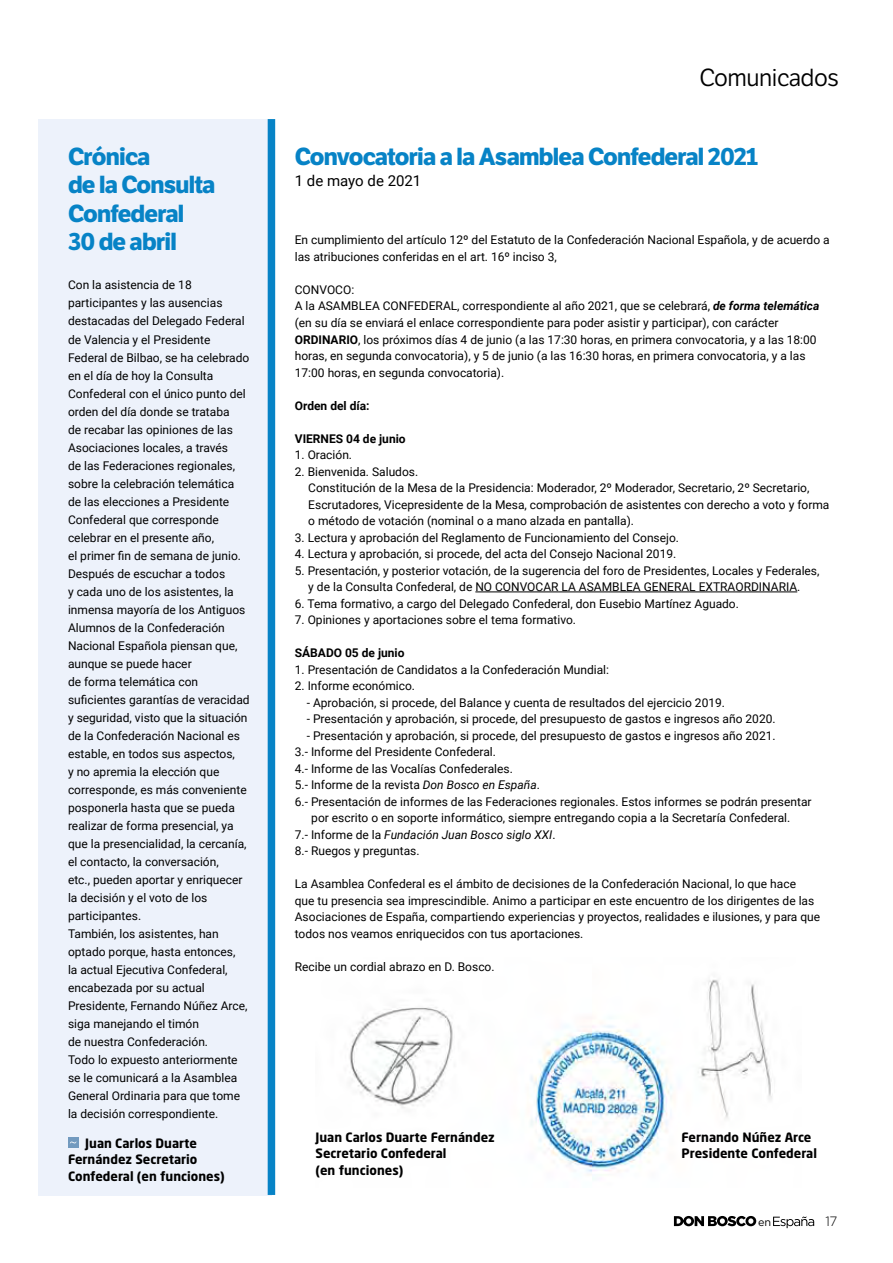
<style>
.page{position:relative;width:893px;height:1263px;background:#fff}
.page>*{position:absolute;margin:0;border:0;box-sizing:border-box;transform-origin:0 0}
.t1{font:700 24px/28.5px "Etica W02";letter-spacing:-.03em;color:#0783c6}
.t2{font:24px "Etica W02";letter-spacing:-.02em;color:#000}
.t3{font:15px "Roboto";color:#000}
.t4{font:300 13.5px "Gotham";color:#000}
.t5{font:700 12.75px/16.5px "Neo Sans Std";color:#000}
.t6{font:12px/18px "Roboto";color:#000}
.t7{font:700 12px "Roboto";color:#000}
.t8{font:italic 12px "Roboto";color:#000}
.t9{font:10.8px "Gotham";color:#000}
.s1{font-weight:700;font-style:italic}
.s2{font-weight:700}
.s3{font-style:italic}
.s4{font-style:normal}
</style>
<div class="page">
<svg style="left:674px;top:1216px;width:82px;height:10px"></svg>
<svg style="left:773px;top:1216px;width:41px;height:12px"></svg>
<div style="left:38px;top:119px;width:233px;height:1077px;background:#edf2fb"></div>
<svg style="left:68px;top:1137px;width:10px;height:10px"></svg>
<div style="left:268px;top:119px;width:7px;height:1076px;background:#0783c6"></div>
<img style="left:349px;top:979px;width:423px;height:201px">
<hr style="left:475px;top:592px;width:322px;height:1px;background:#000">
<h1 class="t1" style="left:68px;top:142px;width:149px">Crónica<br>de la Consulta<br>Confederal<br>30 de abril</h1>
<p class="t6" style="left:68px;top:276px;width:183px">Con la asistencia de 18 participantes y las ausencias destacadas del Delegado Federal de Valencia y el Presidente<br>Federal de Bilbao, se ha celebrado en el día de hoy la Consulta<br>Confederal con el único punto del orden del día donde se trataba<br>de recabar las opiniones de las<br>Asociaciones locales, a través<br>de las Federaciones regionales, sobre la celebración telemática de las elecciones a Presidente<br>Confederal que corresponde celebrar en el presente año,<br>el primer fin de semana de junio.<br>Después de escuchar a todos<br>y cada uno de los asistentes, la inmensa mayoría de los Antiguos<br>Alumnos de la Confederación<br>Nacional Española piensan que, aunque se puede hacer<br>de forma telemática con suficientes garantías de veracidad y seguridad, visto que la situación de la Confederación Nacional es estable, en todos sus aspectos,<br>y no apremia la elección que corresponde, es más conveniente posponerla hasta que se pueda realizar de forma presencial, ya que la presencialidad, la cercanía, el contacto, la conversación,<br>etc., pueden aportar y enriquecer la decisión y el voto de los participantes.<br>También, los asistentes, han optado porque, hasta entonces,<br>la actual Ejecutiva Confederal, encabezada por su actual<br>Presidente, Fernando Núñez Arce, siga manejando el timón<br>de nuestra Confederación.<br>Todo lo expuesto anteriormente se le comunicará a la Asamblea<br>General Ordinaria para que tome la decisión correspondiente.</p>
<p class="t5" style="left:68px;top:1134px;width:158px;text-indent:17px">Juan Carlos Duarte<br>Fernández Secretario<br>Confederal (en funciones)</p>
<h1 class="t2" style="left:699px;top:64px;width:141px">Comunicados</h1>
<h1 class="t1" style="left:295px;top:142px;width:465px">Convocatoria a la Asamblea Confederal 2021</h1>
<p class="t3" style="left:295px;top:170px;width:128px">1 de mayo de 2021</p>
<p class="t6" style="left:295px;top:231px;width:536px;line-height:16.5px">En cumplimiento del artículo 12º del Estatuto de la Confederación Nacional Española, y de acuerdo a las atribuciones conferidas en el art. 16º inciso 3,</p>
<p class="t6" style="left:295px;top:281px;width:526px;line-height:16.5px">CONVOCO:<br>A la ASAMBLEA CONFEDERAL, correspondiente al año 2021, que se celebrará, <span class="s1">de forma telemática </span>(en su día se enviará el enlace correspondiente para poder asistir y participar), con carácter <span class="s2">ORDINARIO</span>, los próximos días 4 de junio (a las 17:30 horas, en primera convocatoria, y a las 18:00 horas, en segunda convocatoria), y 5 de junio (a las 16:30 horas, en primera convocatoria, y a las 17:00 horas, en segunda convocatoria).</p>
<p class="t7" style="left:295px;top:397px;width:76px">Orden del día:</p>
<p class="t7" style="left:295px;top:430px;width:112px">VIERNES 04 de junio</p>
<p class="t6" style="left:295px;top:445px;width:59px">1. Oración.</p>
<p class="t6" style="left:308px;top:462px;width:523px;line-height:16.5px;text-indent:-14px">2. Bienvenida. Saludos.<br>Constitución de la Mesa de la Presidencia: Moderador, 2º Moderador, Secretario, 2º Secretario, Escrutadores, Vicepresidente de la Mesa, comprobación de asistentes con derecho a voto y forma o método de votación (nominal o a mano alzada en pantalla).</p>
<p class="t6" style="left:295px;top:528px;width:386px">3. Lectura y aprobación del Reglamento de Funcionamiento del Consejo.</p>
<p class="t6" style="left:295px;top:544px;width:383px">4. Lectura y aprobación, si procede, del acta del Consejo Nacional 2019.</p>
<p class="t6" style="left:295px;top:561px;width:526px;line-height:16.5px;text-align:center">5. Presentación, y posterior votación, de la sugerencia del foro de Presidentes, Locales y Federales, y de la Consulta Confederal, de NO CONVOCAR LA ASAMBLEA GENERAL EXTRAORDINARIA.</p>
<p class="t6" style="left:295px;top:594px;width:446px">6. Tema formativo, a cargo del Delegado Confederal, don Eusebio Martínez Aguado.</p>
<p class="t6" style="left:295px;top:610px;width:283px">7. Opiniones y aportaciones sobre el tema formativo.</p>
<p class="t7" style="left:295px;top:644px;width:111px">SÁBADO 05 de junio</p>
<p class="t6" style="left:295px;top:660px;width:316px">1. Presentación de Candidatos a la Confederación Mundial:</p>
<p class="t6" style="left:295px;top:676px;width:122px">2. Informe económico.</p>
<p class="t6" style="left:307px;top:693px;width:420px">- Aprobación, si procede, del Balance y cuenta de resultados del ejercicio 2019.</p>
<p class="t6" style="left:307px;top:709px;width:470px">- Presentación y aprobación, si procede, del presupuesto de gastos e ingresos año 2020.</p>
<p class="t6" style="left:307px;top:726px;width:470px">- Presentación y aprobación, si procede, del presupuesto de gastos e ingresos año 2021.</p>
<p class="t6" style="left:295px;top:742px;width:203px">3.- Informe del Presidente Confederal.</p>
<p class="t6" style="left:295px;top:759px;width:220px">4.- Informe de las Vocalías Confederales.</p>
<p class="t6" style="left:295px;top:775px;width:247px">5.- Informe de la revista <span class="s3">Don Bosco en España</span>.</p>
<p class="t6" style="left:295px;top:792px;width:518px">6.- Presentación de informes de las Federaciones regionales. Estos informes se podrán presentar</p>
<p class="t6" style="left:311px;top:808px;width:480px">por escrito o en soporte informático, siempre entregando copia a la Secretaría Confederal.</p>
<p class="t8" style="left:295px;top:826px;width:262px"><span class="s4">7.- Informe de la</span> Fundación Juan Bosco siglo XXI<span class="s4">.</span></p>
<p class="t6" style="left:295px;top:841px;width:126px">8.- Ruegos y preguntas.</p>
<p class="t6" style="left:295px;top:875px;width:527px;line-height:16.5px">La Asamblea Confederal es el ámbito de decisiones de la Confederación Nacional, lo que hace<br>que tu presencia sea imprescindible. Animo a participar en este encuentro de los dirigentes de las Asociaciones de España, compartiendo experiencias y proyectos, realidades e ilusiones, y para que todos nos veamos enriquecidos con tus aportaciones.</p>
<p class="t6" style="left:295px;top:957px;width:201px">Recibe un cordial abrazo en D. Bosco.</p>
<p class="t5" style="left:315px;top:1128px;width:181px">Juan Carlos Duarte Fernández<br>Secretario Confederal<br>(en funciones)</p>
<p class="t5" style="left:682px;top:1128px;width:137px">Fernando Núñez Arce<br>Presidente Confederal</p>
<p class="t9" style="left:758px;top:1215px;width:14px">en</p>
<p class="t4" style="left:825px;top:1213px;width:14px">17</p>
</div>
